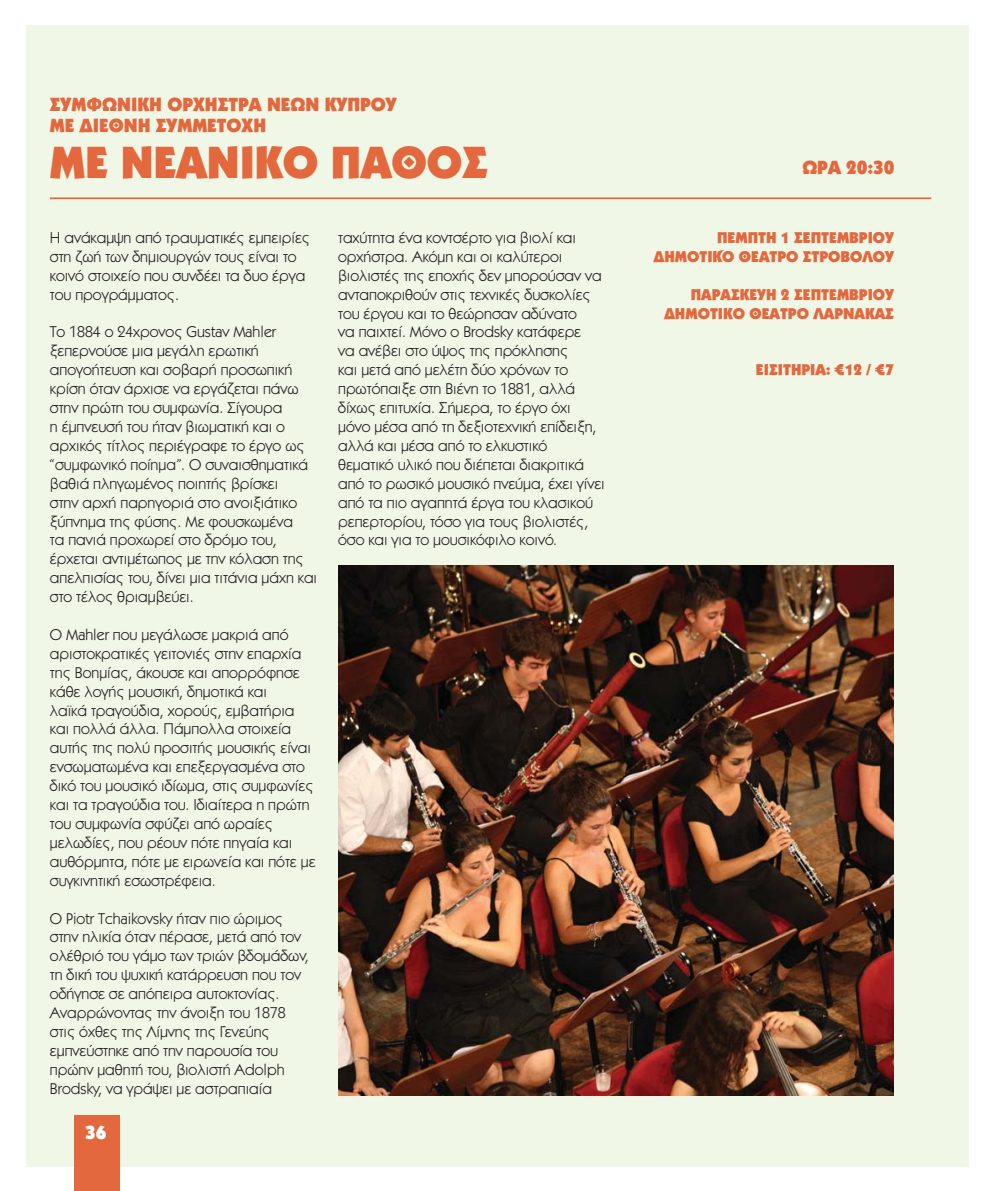
<style>
.page{position:relative;width:993px;height:1191px;background:#fff}
.page>*{position:absolute;margin:0;border:0;box-sizing:border-box;transform-origin:0 0}
.t1{font:45.5px "Kabel ITC Hel Ultra";color:#e4683e}
.t2{font:19.25px/21px "Kabel ITC Hel Ultra";color:#e4683e}
.t3{font:19.25px "Kabel ITC Hel Ultra";color:#fff}
.t4{font:15.75px/18.9px "Kabel ITC Hel";color:#231f20}
.t5{font:15.75px/18.9px "Kabel ITC Hel Ultra";color:#e4683e;text-align:right}
</style>
<div class="page">
<div style="left:26px;top:25px;width:941px;height:1141px;background:#f0f7e7"></div>
<div style="left:74px;top:1115px;width:46px;height:76px;background:#e4683e"></div>
<hr style="left:50px;top:197px;width:880px;height:2px;background:#e4683e">
<img style="left:338px;top:566px;width:555px;height:529px">
<p class="t2" style="left:50px;top:96px;width:348px">ΣΥΜΦΩΝΙΚΗ ΟΡΧΗΣΤΡΑ ΝΕΩΝ ΚΥΠΡΟΥ<br>ΜΕ ΔΙΕΘΝΗ ΣΥΜΜΕΤΟΧΗ</p>
<h1 class="t1" style="left:50px;top:145px;width:439px">ΜΕ ΝΕΑΝΙΚΟ ΠΑΘΟΣ</h1>
<p class="t4" style="left:50px;top:229px;width:262px">Η ανάκαμψη από τραυματικές εμπειρίες στη ζωή των δημιουργών τους είναι το κοινό στοιχείο που συνδέει τα δυο έργα του προγράμματος.</p>
<p class="t4" style="left:50px;top:323px;width:268px">Το 1884 ο 24χρονος Gustav Mahler ξεπερνούσε μια μεγάλη ερωτική απογοήτευση και σοβαρή προσωπική κρίση όταν άρχισε να εργάζεται πάνω στην πρώτη του συμφωνία. Σίγουρα<br>η έμπνευσή του ήταν βιωματική και ο αρχικός τίτλος περιέγραφε το έργο ως “συμφωνικό ποίημα”. Ο συναισθηματικά βαθιά πληγωμένος ποιητής βρίσκει<br>στην αρχή παρηγοριά στο ανοιξιάτικο ξύπνημα της φύσης. Με φουσκωμένα<br>τα πανιά προχωρεί στο δρόμο του, έρχεται αντιμέτωπος με την κόλαση της απελπισίας του, δίνει μια τιτάνια μάχη και στο τέλος θριαμβεύει.</p>
<p class="t4" style="left:50px;top:626px;width:267px">Ο Mahler που μεγάλωσε μακριά από αριστοκρατικές γειτονιές στην επαρχία της Βοημίας, άκουσε και απορρόφησε κάθε λογής μουσική, δημοτικά και<br>λαϊκά τραγούδια, χορούς, εμβατήρια και πολλά άλλα. Πάμπολλα στοιχεία αυτής της πολύ προσιτής μουσικής είναι ενσωματωμένα και επεξεργασμένα στο δικό του μουσικό ιδίωμα, στις συμφωνίες και τα τραγούδια του. Ιδιαίτερα η πρώτη του συμφωνία σφύζει από ωραίες μελωδίες, που ρέουν πότε πηγαία και αυθόρμητα, πότε με ειρωνεία και πότε με συγκινητική εσωστρέφεια.</p>
<p class="t4" style="left:50px;top:909px;width:260px">Ο Piotr Tchaikovsky ήταν πιο ώριμος στην ηλικία όταν πέρασε, μετά από τον ολέθριό του γάμο των τριών βδομάδων, τη δική του ψυχική κατάρρευση που τον οδήγησε σε απόπειρα αυτοκτονίας.<br>Αναρρώνοντας την άνοιξη του 1878 στις όχθες της Λίμνης της Γενεύης εμπνεύστηκε από την παρουσία του πρώην μαθητή του, βιολιστή Adolph Brodsky, να γράψει με αστραπιαία</p>
<p class="t3" style="left:85px;top:1125px;width:23px">36</p>
<p class="t4" style="left:338px;top:229px;width:268px">ταχύτητα ένα κοντσέρτο για βιολί και ορχήστρα. Ακόμη και οι καλύτεροι βιολιστές της εποχής δεν μπορούσαν να ανταποκριθούν στις τεχνικές δυσκολίες του έργου και το θεώρησαν αδύνατο<br>να παιχτεί. Μόνο ο Brodsky κατάφερε<br>να ανέβει στο ύψος της πρόκλησης<br>και μετά από μελέτη δύο χρόνων το πρωτόπαιξε στη Βιένη το 1881, αλλά δίχως επιτυχία. Σήμερα, το έργο όχι μόνο μέσα από τη δεξιοτεχνική επίδειξη, αλλά και μέσα από το ελκυστικό θεματικό υλικό που διέπεται διακριτικά από το ρωσικό μουσικό πνεύμα, έχει γίνει από τα πιο αγαπητά έργα του κλασικού ρεπερτορίου, τόσο για τους βιολιστές, όσο και για το μουσικόφιλο κοινό.</p>
<p class="t2" style="left:802px;top:159px;width:94px">ΩΡΑ 20:30</p>
<p class="t5" style="left:653px;top:229px;width:241px">ΠΕΜΠΤΗ 1 ΣΕΠΤΕΜΒΡΙΟΥ<br>ΔΗΜΟΤΙΚΌ ΘΕΑΤΡΟ ΣΤΡΟΒΟΛΟΥ</p>
<p class="t5" style="left:664px;top:286px;width:231px">ΠΑΡΑΣΚΕΥΗ 2 ΣΕΠΤΕΜΒΡΙΟΥ<br>ΔΗΜΟΤΙΚΟ ΘΕΑΤΡΟ ΛΑΡΝΑΚΑΣ</p>
<p class="t5" style="left:755px;top:362px;width:139px">ΕΙΣΙΤΗΡΙΑ: €12 / €7</p>
</div>
